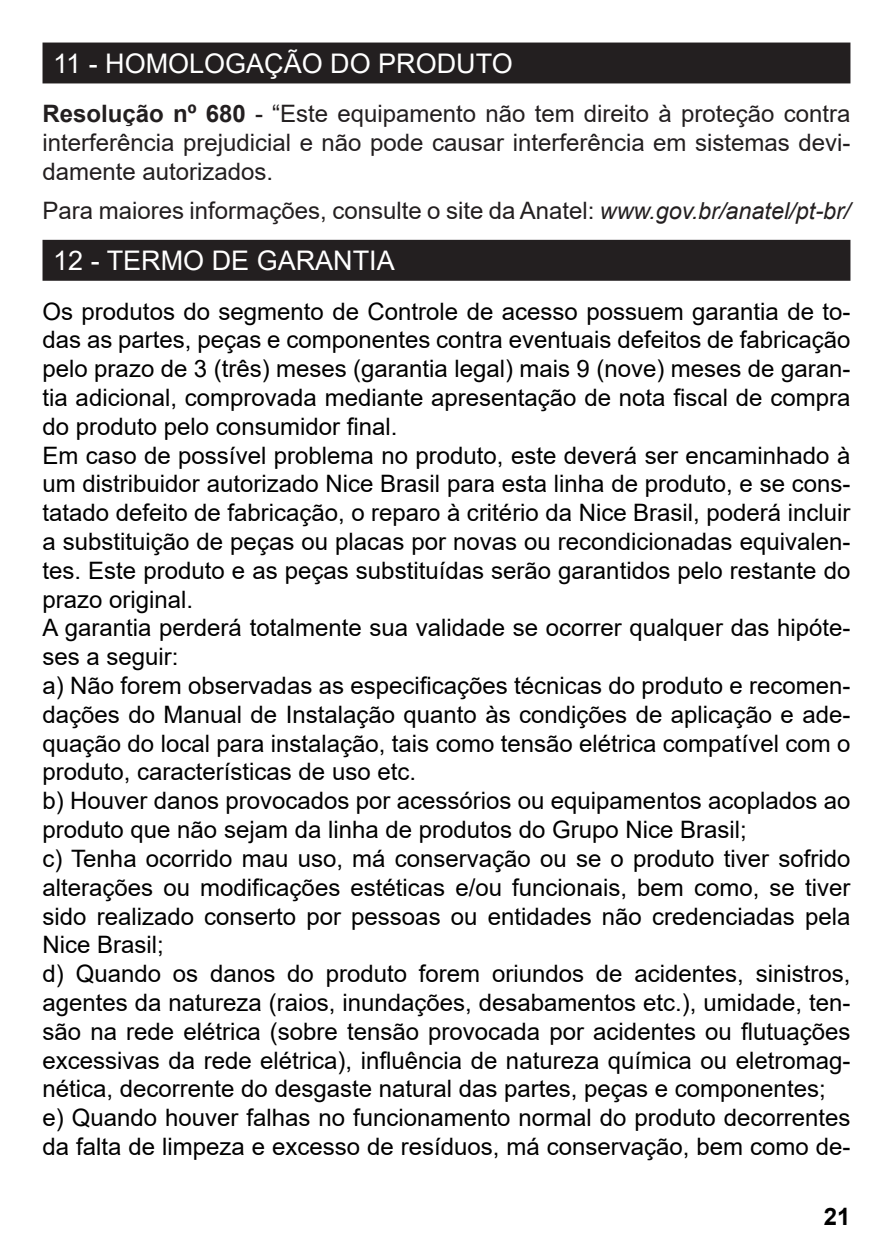
<style>
.page{position:relative;width:893px;height:1259px;background:#fff}
.page>*{position:absolute;margin:0;border:0;box-sizing:border-box;transform-origin:0 0}
.t1{font:27px "Arial";color:#fff}
.t2{font:24px/28.8px "Arial";color:#000;text-align:justify}
.t3{font:24px/28.8px "Arial";color:#231f20;text-align:justify}
.t4{font:700 24px "Arial";color:#000}
.s1{font-weight:700}
.s2{font-style:italic;font-size:23.4px}
</style>
<div class="page">
<div style="left:44px;top:44px;width:805px;height:38px;background:#231f20"></div>
<div style="left:43px;top:43px;width:807px;height:40px;border:3px solid #231f20"></div>
<div style="left:44px;top:241px;width:805px;height:38px;background:#231f20"></div>
<div style="left:43px;top:240px;width:807px;height:41px;border:3px solid #231f20"></div>
<p class="t1" style="left:53px;top:45px;width:461px">11 - HOMOLOGAÇÃO DO PRODUTO</p>
<p class="t3" style="left:43px;top:99px;width:809px"><span class="s1">Resolução nº 680</span> - “Este equipamento não tem direito à proteção contra interferência prejudicial e não pode causar interferência em sistemas devi&shy;damente autorizados.</p>
<p class="t3" style="left:43px;top:196px;width:809px">Para maiores informações, consulte o site da Anatel: <span class="s2">www.gov.br/anatel/pt-br/</span></p>
<p class="t1" style="left:53px;top:242px;width:343px">12 - TERMO DE GARANTIA</p>
<p class="t2" style="left:43px;top:296px;width:809px">Os produtos do segmento de Controle de acesso possuem garantia de to&shy;das as partes, peças e componentes contra eventuais defeitos de fabricação pelo prazo de 3 (três) meses (garantia legal) mais 9 (nove) meses de garan&shy;tia adicional, comprovada mediante apresentação de nota fiscal de compra do produto pelo consumidor final.</p>
<p class="t2" style="left:43px;top:440px;width:809px">Em caso de possível problema no produto, este deverá ser encaminhado à um distribuidor autorizado Nice Brasil para esta linha de produto, e se cons&shy;tatado defeito de fabricação, o reparo à critério da Nice Brasil, poderá incluir a substituição de peças ou placas por novas ou recondicionadas equivalen&shy;tes. Este produto e as peças substituídas serão garantidos pelo restante do prazo original.</p>
<p class="t2" style="left:43px;top:613px;width:809px">A garantia perderá totalmente sua validade se ocorrer qualquer das hipóte&shy;ses a seguir:</p>
<p class="t2" style="left:43px;top:671px;width:809px">a) Não forem observadas as especificações técnicas do produto e recomen&shy;dações do Manual de Instalação quanto às condições de aplicação e ade&shy;quação do local para instalação, tais como tensão elétrica compatível com o produto, características de uso etc.</p>
<p class="t2" style="left:43px;top:786px;width:809px">b) Houver danos provocados por acessórios ou equipamentos acoplados ao produto que não sejam da linha de produtos do Grupo Nice Brasil;</p>
<p class="t2" style="left:43px;top:844px;width:809px">c) Tenha ocorrido mau uso, má conservação ou se o produto tiver sofrido alterações ou modificações estéticas e/ou funcionais, bem como, se tiver sido realizado conserto por pessoas ou entidades não credenciadas pela Nice Brasil;</p>
<p class="t2" style="left:43px;top:959px;width:809px">d) Quando os danos do produto forem oriundos de acidentes, sinistros, agentes da natureza (raios, inundações, desabamentos etc.), umidade, ten&shy;são na rede elétrica (sobre tensão provocada por acidentes ou flutuações excessivas da rede elétrica), influência de natureza química ou eletromag&shy;nética, decorrente do desgaste natural das partes, peças e componentes;</p>
<p class="t2" style="left:43px;top:1103px;width:809px">e) Quando houver falhas no funcionamento normal do produto decorrentes da falta de limpeza e excesso de resíduos, má conservação, bem como de-</p>
<p class="t4" style="left:824px;top:1199px;width:28px">21</p>
</div>
